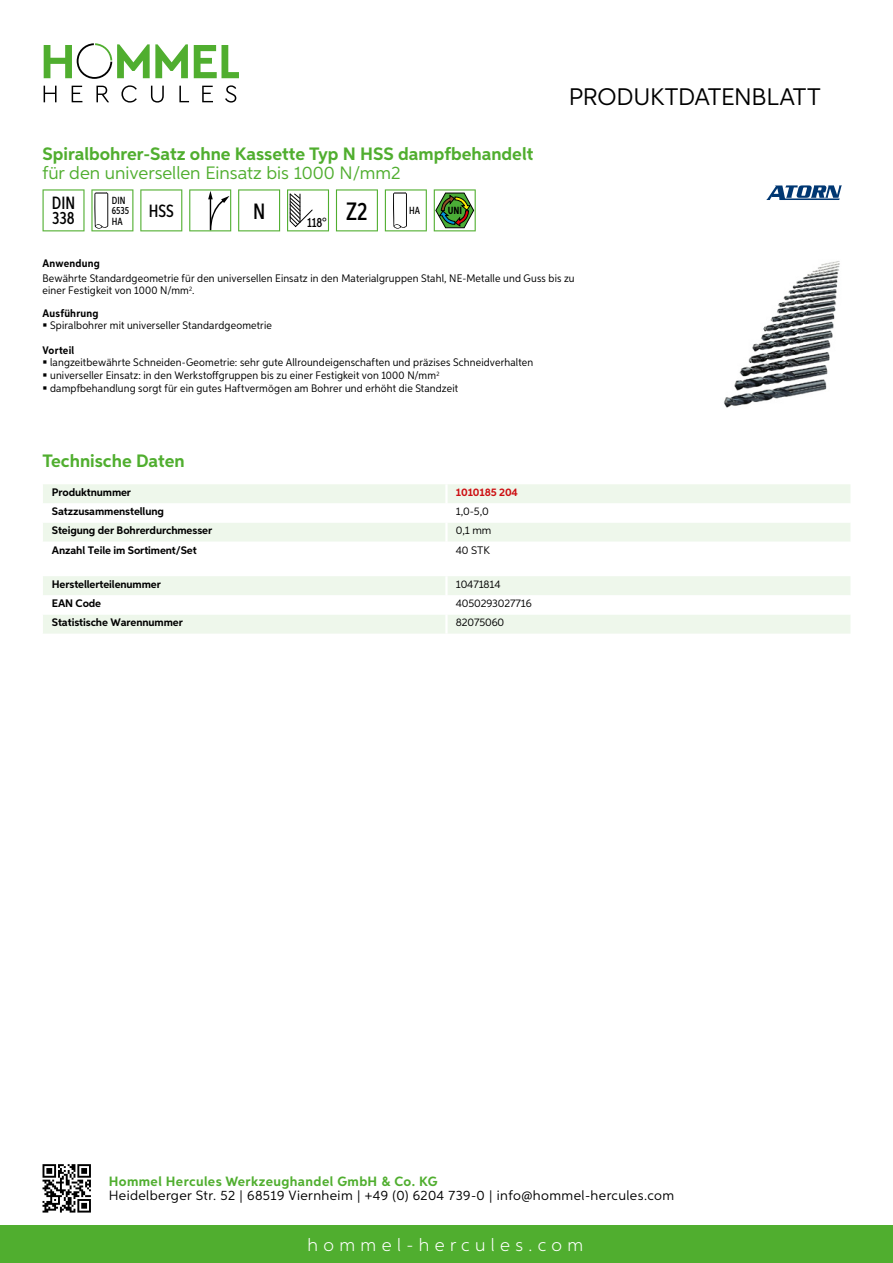
<style>
.page{position:relative;width:893px;height:1263px;background:#fff}
.page>*{position:absolute;margin:0;border:0;box-sizing:border-box;transform-origin:0 0}
.t1{font:24px "Aspira";letter-spacing:-.01em;color:#000}
.t2{font:500 22.2px "Aspira XX Nar";color:#000}
.t3{font:700 18px "Aspira";color:#50ae2f}
.t4{font:18px "Aspira";color:#50ae2f}
.t5{font:300 18px "Aspira";letter-spacing:.3em;color:#fff}
.t6{font:500 17.85px/14.9px "Aspira XX Nar";color:#000}
.t7{font:13.5px "Aspira";letter-spacing:.03em;color:#000}
.t8{font:700 13.5px "Aspira";letter-spacing:.03em;color:#50ae2f}
.t9{font:500 13.35px "Aspira XX Nar";color:#000}
.t10{font:10.95px/12.8px "Aspira Nar";letter-spacing:.015em;color:#000}
.t11{font:700 10.95px "Aspira";letter-spacing:-.01em;color:#000}
.t12{font:10.95px "Aspira";letter-spacing:-.01em;color:#000}
.t13{font:700 10.95px "Aspira Nar";letter-spacing:.02em;color:#000}
.t14{font:700 10.95px "Aspira";letter-spacing:-.01em;color:#cd1013}
.t15{font:500 10.35px/10.4px "Aspira XX Nar";color:#000}
.t16{font:700 10.35px "Aspira XX Nar";color:#000}
</style>
<div class="page">
<div style="left:0;top:1226px;width:893px;height:37px;background:#50ae2f"></div>
<svg style="left:43px;top:1164px;width:48px;height:48px"></svg>
<svg style="left:194px;top:45px;width:45px;height:33px"></svg>
<svg style="left:44px;top:43px;width:144px;height:36px"></svg>
<svg style="left:44px;top:86px;width:13px;height:16px"></svg>
<svg style="left:72px;top:86px;width:10px;height:16px"></svg>
<svg style="left:96px;top:86px;width:13px;height:16px"></svg>
<svg style="left:121px;top:85px;width:16px;height:18px"></svg>
<svg style="left:151px;top:86px;width:13px;height:17px"></svg>
<svg style="left:179px;top:86px;width:10px;height:16px"></svg>
<svg style="left:202px;top:86px;width:11px;height:16px"></svg>
<svg style="left:225px;top:85px;width:11px;height:18px"></svg>
<div style="left:43px;top:484px;width:807px;height:19px;background:#eef7eb"></div>
<div style="left:43px;top:523px;width:807px;height:19px;background:#eef7eb"></div>
<hr style="left:445px;top:484px;width:3px;height:19px;background:#fff">
<hr style="left:445px;top:523px;width:3px;height:19px;background:#fff">
<svg style="left:43px;top:576px;width:807px;height:58px"></svg>
<hr style="left:445px;top:614px;width:3px;height:20px;background:#fff">
<svg style="left:43px;top:189px;width:42px;height:42px"></svg>
<svg style="left:91px;top:189px;width:42px;height:42px"></svg>
<svg style="left:140px;top:189px;width:42px;height:42px"></svg>
<svg style="left:189px;top:189px;width:42px;height:42px"></svg>
<svg style="left:238px;top:189px;width:42px;height:42px"></svg>
<svg style="left:287px;top:189px;width:42px;height:42px"></svg>
<svg style="left:336px;top:189px;width:42px;height:42px"></svg>
<svg style="left:385px;top:189px;width:42px;height:42px"></svg>
<svg style="left:434px;top:189px;width:42px;height:42px"></svg>
<img style="left:724px;top:261px;width:116px;height:147px">
<svg style="left:766px;top:185px;width:76px;height:15px"></svg>
<h3 class="t3" style="left:43px;top:142px;width:492px">Spiralbohrer-Satz ohne Kassette Typ N HSS dampfbehandelt</h3>
<h3 class="t4" style="left:43px;top:162px;width:360px">für den universellen Einsatz bis 1000 N/mm2</h3>
<h3 class="t6" style="left:52px;top:196px;width:25px">DIN<br>338</h3>
<p class="t15" style="left:112px;top:195px;width:19px">DIN<br>6535<br>HA</p>
<h3 class="t6" style="left:149px;top:203px;width:27px">HSS</h3>
<h2 class="t2" style="left:253px;top:197px;width:14px">N</h2>
<p class="t9" style="left:307px;top:215px;width:62px">118° <sup>Z2</sup></p>
<p class="t15" style="left:409px;top:205px;width:12px">HA</p>
<p class="t16" style="left:448px;top:205px;width:16px">UNI</p>
<h1 class="t1" style="left:569px;top:82px;width:253px">Produktdatenblatt</h1>
<p class="t13" style="left:43px;top:257px;width:59px">Anwendung</p>
<p class="t10" style="left:43px;top:273px;width:534px;line-height:12px">Bewährte Standardgeometrie für den universellen Einsatz in den Materialgruppen Stahl, NE-Metalle und Guss bis zu einer Festigkeit von 1000 N/mm<sup>2</sup>.</p>
<p class="t13" style="left:43px;top:306px;width:58px">Ausführung</p>
<p class="t10" style="left:50px;top:319px;width:223px">Spiralbohrer mit universeller Standardgeometrie</p>
<p class="t13" style="left:43px;top:343px;width:33px">Vorteil</p>
<p class="t10" style="left:50px;top:356px;width:484px">langzeitbewährte Schneiden-Geometrie: sehr gute Allroundeigenschaften und präzises Schneidverhalten universeller Einsatz: in den Werkstoffgruppen bis zu einer Festigkeit von 1000 N/mm<sup>2<br></sup>dampfbehandlung sorgt für ein gutes Haftvermögen am Bohrer und erhöht die Standzeit</p>
<h3 class="t3" style="left:43px;top:450px;width:144px">Technische Daten</h3>
<p class="t11" style="left:52px;top:486px;width:81px">Produktnummer</p>
<p class="t14" style="left:456px;top:486px;width:64px">1010185 204</p>
<p class="t11" style="left:52px;top:505px;width:114px">Satzzusammenstellung</p>
<p class="t12" style="left:456px;top:505px;width:35px">1,0-5,0</p>
<p class="t11" style="left:52px;top:524px;width:162px">Steigung der Bohrerdurchmesser</p>
<p class="t12" style="left:456px;top:524px;width:37px">0,1 mm</p>
<p class="t11" style="left:52px;top:543px;width:146px">Anzahl Teile im Sortiment/Set</p>
<p class="t12" style="left:456px;top:543px;width:29px">40 STK</p>
<p class="t11" style="left:52px;top:578px;width:111px">Herstellerteilenummer</p>
<p class="t12" style="left:456px;top:578px;width:46px">10471814</p>
<p class="t11" style="left:52px;top:597px;width:51px">EAN Code</p>
<p class="t12" style="left:456px;top:597px;width:77px">4050293027716</p>
<p class="t11" style="left:52px;top:616px;width:132px">Statistische Warennummer</p>
<p class="t12" style="left:456px;top:616px;width:50px">82075060</p>
<p class="t8" style="left:109px;top:1172px;width:330px">Hommel Hercules Werkzeughandel GmbH &amp; Co. KG</p>
<p class="t7" style="left:109px;top:1187px;width:567px">Heidelberger Str. 52 | 68519 Viernheim | +49 (0) 6204 739-0 | info@hommel-hercules.com</p>
<h3 class="t5" style="left:307px;top:1234px;width:277px">hommel-hercules.com</h3>
</div>
